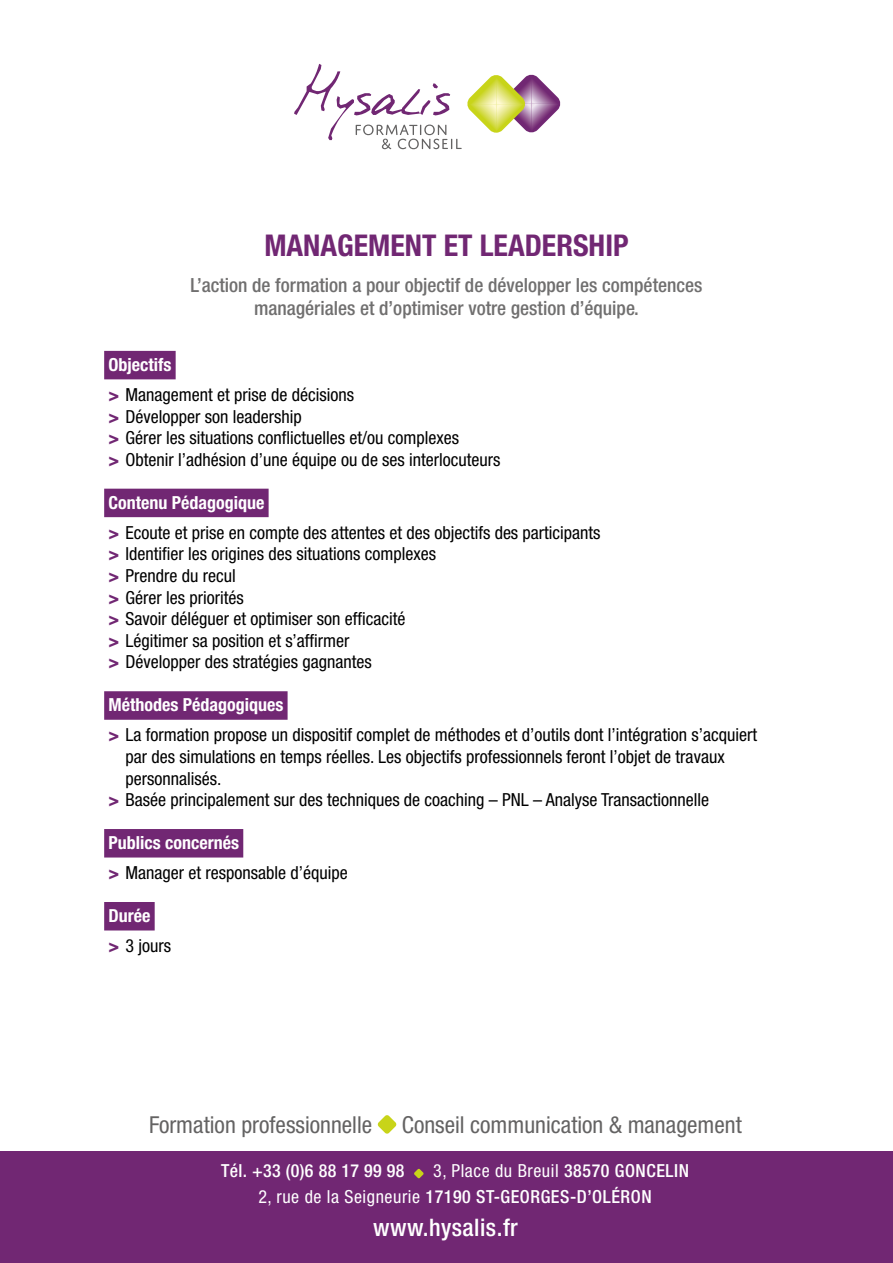
<style>
.page{position:relative;width:893px;height:1263px;background:#fff}
.page>*{position:absolute;margin:0;border:0;box-sizing:border-box;transform-origin:0 0}
.t1{font:700 condensed 30px "Helvetica Neue";color:#712773}
.t2{font:500 condensed 24.15px "Helvetica Neue";letter-spacing:.02em;color:#fff}
.t3{font:condensed 23.4px "Helvetica Neue";color:#646363}
.t4{font:500 condensed 19.5px/23.4px "Helvetica Neue";color:#706f6f;text-align:center}
.t5{font:condensed 18px/21.6px "Helvetica Neue";color:#000}
.t6{font:500 condensed 18px/25.5px "Helvetica Neue";letter-spacing:.03em;color:#fff}
.s1{font-weight:700;color:#fff}
.s2{font-weight:900;color:#712773}
.s3{font-weight:400}
</style>
<div class="page">
<svg style="left:294px;top:64px;width:267px;height:85px"></svg>
<div style="left:0;top:1151px;width:893px;height:112px;background:#712773"></div>
<svg style="left:377px;top:1115px;width:20px;height:19px"></svg>
<svg style="left:414px;top:1169px;width:10px;height:9px"></svg>
<div style="left:104px;top:351px;width:72px;height:28px;background:#712773"></div>
<div style="left:104px;top:489px;width:165px;height:28px;background:#712773"></div>
<div style="left:104px;top:691px;width:184px;height:29px;background:#712773"></div>
<div style="left:104px;top:829px;width:139px;height:28px;background:#712773"></div>
<div style="left:104px;top:902px;width:51px;height:28px;background:#712773"></div>
<h1 class="t1" style="left:264px;top:227px;width:366px">MANAGEMENT ET LEADERSHIP</h1>
<p class="t4" style="left:190px;top:273px;width:513px">L’action de formation a pour objectif de développer les compétences managériales et d’optimiser votre gestion d’équipe.</p>
<p class="t5" style="left:108px;top:349px;width:247px;line-height:30.2px"><span class="s1">Objectifs<br></span><span class="s2">&gt;</span> Management et prise de décisions</p>
<p class="t5" style="left:108px;top:405px;width:394px"><span class="s2">&gt;</span> Développer son leadership<br><span class="s2">&gt;</span> Gérer les situations conflictuelles et/ou complexes<br><span class="s2">&gt;</span> Obtenir l’adhésion d’une équipe ou de ses interlocuteurs</p>
<p class="t5" style="left:108px;top:487px;width:494px;line-height:30.2px"><span class="s1">Contenu Pédagogique<br></span><span class="s2">&gt;</span> Ecoute et prise en compte des attentes et des objectifs des participants</p>
<p class="t5" style="left:108px;top:543px;width:329px"><span class="s2">&gt;</span> Identifier les origines des situations complexes <span class="s2">&gt;</span> Prendre du recul<br><span class="s2">&gt;</span> Gérer les priorités<br><span class="s2">&gt;</span> Savoir déléguer et optimiser son efficacité<br><span class="s2">&gt;</span> Légitimer sa position et s’affirmer<br><span class="s2">&gt;</span> Développer des stratégies gagnantes</p>
<p class="t5" style="left:108px;top:690px;width:650px;line-height:30.2px"><span class="s1">Méthodes Pédagogiques<br></span><span class="s2">&gt;</span> La formation propose un dispositif complet de méthodes et d’outils dont l’intégration s’acquiert</p>
<p class="t5" style="left:125px;top:746px;width:601px">par des simulations en temps réelles. Les objectifs professionnels feront l’objet de travaux</p>
<p class="t5" style="left:125px;top:767px;width:97px">personnalisés.</p>
<p class="t5" style="left:108px;top:789px;width:602px"><span class="s2">&gt;</span> Basée principalement sur des techniques de coaching – PNL – Analyse Transactionnelle</p>
<p class="t5" style="left:108px;top:827px;width:241px;line-height:30.2px"><span class="s1">Publics concernés<br></span><span class="s2">&gt;</span> Manager et responsable d’équipe</p>
<p class="t5" style="left:108px;top:900px;width:64px;line-height:30.2px"><span class="s1">Durée<br></span><span class="s2">&gt;</span> 3 jours</p>
<p class="t3" style="left:149px;top:1111px;width:225px">Formation professionnelle</p>
<p class="t3" style="left:402px;top:1111px;width:341px">Conseil communication &amp; management</p>
<p class="t6" style="left:221px;top:1158px;width:185px">Tél. +33 (0)6 88 17 99 98</p>
<p class="t6" style="left:258px;top:1158px;width:432px;text-indent:175px"><span class="s3">3, Place du Breuil</span> 38570 GONCELIN<br><span class="s3">2, rue de la Seigneurie</span> 17190 ST-GEORGES-D’OLÉRON</p>
<h2 class="t2" style="left:373px;top:1213px;width:146px">www.hysalis.fr</h2>
</div>
